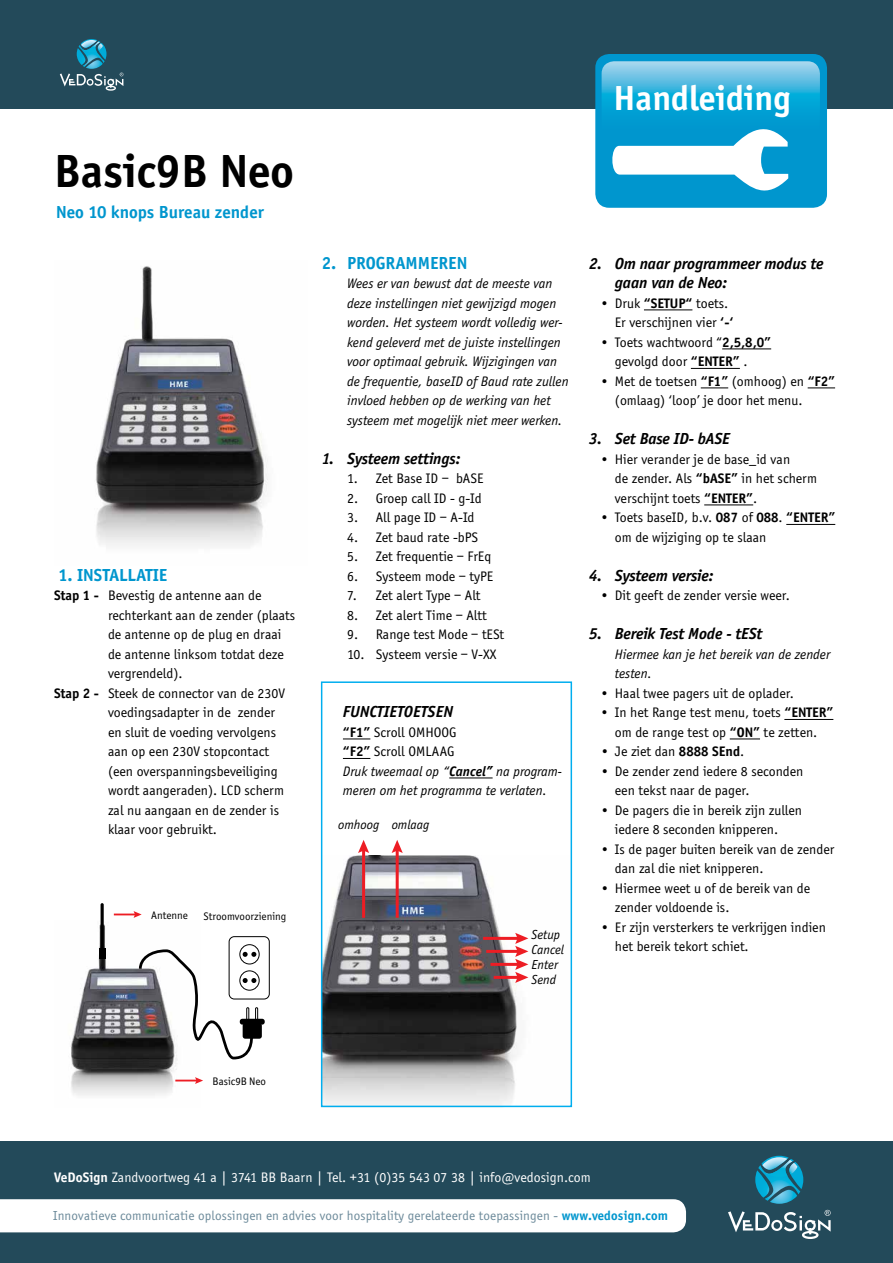
<style>
.page{position:relative;width:893px;height:1263px;background:#fff}
.page>*{position:absolute;margin:0;border:0;box-sizing:border-box;transform-origin:0 0}
.t1{font:700 48px "Officina Sans";color:#000}
.t2{font:700 36px "Officina Sans";color:#fff}
.t3{font:700 18px "Officina Sans";color:#0096ce}
.t4{font:italic 700 16.5px/19.5px "Officina Sans";letter-spacing:-.01em;color:#000}
.t5{font:14.25px/19.5px "Officina Sans";color:#000}
.t6{font:italic 14.25px/19.5px "Officina Sans";color:#000}
.t7{font:14.25px "Officina Sans";letter-spacing:.005em;color:#fff}
.t8{font:13.5px "Officina Sans";letter-spacing:.01em;color:#6c8a9a}
.t9{font:italic 13.5px/15px "Officina Sans";color:#000}
.t10{font:11.1px "Officina Sans";color:#000}
.s1{font-weight:700}
.s2{font-weight:700;font-style:normal}
.s3{font-style:normal}
.s4{font-weight:700;color:#0096ce}
</style>
<div class="page">
<img style="left:324px;top:855px;width:205px;height:249px">
<div style="left:321px;top:681px;width:251px;height:426px;border:2px solid #00aeef"></div>
<div style="left:0;top:0;width:893px;height:108px;background:#234a5a"></div>
<div style="left:0;top:1141px;width:893px;height:122px;background:#234a5a"></div>
<div style="left:0;top:1199px;width:686px;height:33px;background:#fff"></div>
<svg style="left:755px;top:1156px;width:48px;height:48px"></svg>
<svg style="left:728px;top:1210px;width:103px;height:29px"></svg>
<div style="left:595px;top:54px;width:232px;height:154px;background:#0096ce;border-radius:14px"></div>
<svg style="left:602px;top:61px;width:218px;height:130px"></svg>
<svg style="left:60px;top:39px;width:63px;height:52px"></svg>
<svg style="left:343px;top:739px;width:27px;height:1px"></svg>
<svg style="left:343px;top:758px;width:27px;height:1px"></svg>
<hr style="left:449px;top:778px;width:44px;height:1px;background:#000">
<hr style="left:644px;top:310px;width:48px;height:1px;background:#000">
<hr style="left:722px;top:349px;width:49px;height:1px;background:#000">
<hr style="left:691px;top:368px;width:49px;height:1px;background:#000">
<svg style="left:701px;top:388px;width:27px;height:1px"></svg>
<svg style="left:808px;top:388px;width:27px;height:1px"></svg>
<hr style="left:704px;top:505px;width:49px;height:1px;background:#000">
<hr style="left:786px;top:524px;width:49px;height:1px;background:#000">
<hr style="left:784px;top:719px;width:49px;height:1px;background:#000">
<hr style="left:730px;top:739px;width:30px;height:1px;background:#000">
<img style="left:96px;top:266px;width:172px;height:280px">
<img style="left:71px;top:920px;width:106px;height:176px">
<div style="left:99px;top:948px;width:6px;height:11px;background:#000"></div>
<hr style="left:101px;top:903px;width:3px;height:48px;background:#000;border-radius:2px">
<div style="left:229px;top:936px;width:41px;height:63px;border:1px solid #000;border-radius:5px"></div>
<div style="left:239px;top:944px;width:21px;height:20px;border:1px solid #000;border-radius:50%"></div>
<div style="left:239px;top:970px;width:21px;height:21px;border:1px solid #000;border-radius:50%"></div>
<div style="left:243px;top:1023px;width:19px;height:16px;background:#000;border-radius:3px"></div>
<div style="left:240px;top:1019px;width:25px;height:6px;background:#000;border-radius:3px"></div>
<svg style="left:138px;top:948px;width:120px;height:116px"></svg>
<hr style="left:114px;top:913px;width:22px;height:2px;background:#ed1d24">
<svg style="left:134px;top:911px;width:8px;height:7px"></svg>
<svg style="left:175px;top:1077px;width:28px;height:7px"></svg>
<hr style="left:494px;top:976px;width:25px;height:3px;background:#ed1d24">
<hr style="left:490px;top:963px;width:29px;height:3px;background:#ed1d24">
<hr style="left:486px;top:950px;width:33px;height:3px;background:#ed1d24">
<hr style="left:483px;top:937px;width:36px;height:3px;background:#ed1d24">
<svg style="left:515px;top:933px;width:13px;height:50px"></svg>
<hr style="left:362px;top:848px;width:3px;height:70px;background:#ed1d24">
<svg style="left:358px;top:840px;width:11px;height:13px"></svg>
<hr style="left:396px;top:848px;width:3px;height:70px;background:#ed1d24">
<svg style="left:392px;top:840px;width:11px;height:13px"></svg>
<h1 class="t1" style="left:54px;top:142px;width:241px">Basic9B Neo</h1>
<p class="t3" style="left:56px;top:201px;width:209px">Neo 10 knops Bureau zender</p>
<p class="t3" style="left:58px;top:564px;width:110px">1. INSTALLATIE</p>
<p class="t5" style="left:54px;top:586px;width:209px"><span class="s1">Stap 1 -</span> Bevestig de antenne aan de</p>
<p class="t5" style="left:108px;top:605px;width:189px">rechterkant aan de zender (plaats</p>
<p class="t5" style="left:108px;top:625px;width:175px">de antenne op de plug en draai</p>
<p class="t5" style="left:108px;top:644px;width:177px">de antenne linksom totdat deze</p>
<p class="t5" style="left:108px;top:664px;width:76px">vergrendeld).</p>
<p class="t5" style="left:54px;top:683px;width:233px"><span class="s1">Stap 2 -</span> Steek de connector van de 230V</p>
<p class="t5" style="left:108px;top:703px;width:169px">voedingsadapter in de zender</p>
<p class="t5" style="left:108px;top:722px;width:170px">en sluit de voeding vervolgens</p>
<p class="t5" style="left:108px;top:742px;width:163px">aan op een 230V stopcontact</p>
<p class="t5" style="left:108px;top:761px;width:171px">(een overspanningsbeveiliging</p>
<p class="t5" style="left:108px;top:781px;width:178px">wordt aangeraden). LCD scherm</p>
<p class="t5" style="left:108px;top:800px;width:173px">zal nu aangaan en de zender is</p>
<p class="t5" style="left:108px;top:820px;width:110px">klaar voor gebruikt.</p>
<p class="t10" style="left:151px;top:909px;width:38px">Antenne</p>
<p class="t10" style="left:203px;top:910px;width:85px">Stroomvoorziening</p>
<h2 class="t2" style="left:613px;top:76px;width:179px">Handleiding</h2>
<p class="t3" style="left:322px;top:252px;width:147px">2. PROGRAMMEREN</p>
<p class="t6" style="left:347px;top:274px;width:223px">Wees er van bewust dat de meeste van deze instellingen niet gewijzigd mogen worden. Het systeem wordt volledig wer&shy;kend geleverd met de juiste instellingen voor optimaal gebruik. Wijzigingen van de frequentie, baseID of Baud rate zullen invloed hebben op de werking van het systeem met mogelijk niet meer werken.</p>
<p class="t4" style="left:322px;top:448px;width:140px">1. Systeem settings:</p>
<p class="t5" style="left:347px;top:469px;width:138px">1. Zet Base ID – bASE</p>
<p class="t5" style="left:347px;top:488px;width:136px">2. Groep call ID - g-Id</p>
<p class="t5" style="left:347px;top:508px;width:129px">3. All page ID – A-Id</p>
<p class="t5" style="left:347px;top:527px;width:133px">4. Zet baud rate -bPS</p>
<p class="t5" style="left:347px;top:547px;width:146px">5. Zet frequentie – FrEq</p>
<p class="t5" style="left:347px;top:566px;width:148px">6. Systeem mode – tyPE</p>
<p class="t5" style="left:347px;top:586px;width:135px">7. Zet alert Type – Alt</p>
<p class="t5" style="left:347px;top:605px;width:141px">8. Zet alert Time – Altt</p>
<p class="t5" style="left:347px;top:625px;width:158px">9. Range test Mode – tESt</p>
<p class="t5" style="left:347px;top:644px;width:151px">10. Systeem versie – V-XX</p>
<p class="t4" style="left:343px;top:702px;width:112px">FUNCTIETOETSEN</p>
<p class="t6" style="left:343px;top:722px;width:221px"><span class="s2">“F1”</span> <span class="s3">Scroll OMHOOG<br></span><span class="s2">“F2”</span> <span class="s3">Scroll OMLAAG<br></span>Druk tweemaal op “<span class="s1">Cancel”</span> na program&shy;meren om het programma te verlaten.</p>
<p class="t9" style="left:338px;top:818px;width:93px">omhoog omlaag</p>
<p class="t9" style="left:531px;top:927px;width:34px">Setup<br>Cancel<br>Enter<br>Send</p>
<p class="t4" style="left:615px;top:253px;width:210px;text-indent:-25px">2. Om naar programmeer modus te gaan van de Neo:</p>
<p class="t5" style="left:615px;top:293px;width:120px;text-indent:-15px">• Druk <span class="s1">“SETUP“</span> toets.<br>Er verschijnen vier <span class="s1">‘-‘</span></p>
<p class="t5" style="left:615px;top:332px;width:158px;text-indent:-15px">• Toets wachtwoord “<span class="s1">2,5,8,0” </span>gevolgd door <span class="s1">“ENTER”</span> .</p>
<p class="t5" style="left:615px;top:371px;width:222px;text-indent:-15px">• Met de toetsen <span class="s1">“F1”</span> (omhoog) en <span class="s1">“F2” </span>(omlaag) ‘loop’ je door het menu.</p>
<p class="t4" style="left:589px;top:429px;width:142px">3. Set Base ID- bASE</p>
<p class="t5" style="left:615px;top:449px;width:204px;text-indent:-15px">• Hier verander je de base_id van<br>de zender. Als <span class="s1">“bASE”</span> in het scherm verschijnt toets <span class="s1">“ENTER”</span>.</p>
<p class="t5" style="left:615px;top:508px;width:222px;text-indent:-15px">• Toets baseID, b.v. <span class="s1">087</span> of <span class="s1">088</span>. <span class="s1">“ENTER” </span>om de wijziging op te slaan</p>
<p class="t4" style="left:589px;top:565px;width:126px">4. Systeem versie:</p>
<p class="t5" style="left:600px;top:586px;width:191px">• Dit geeft de zender versie weer.</p>
<p class="t4" style="left:589px;top:624px;width:175px">5. Bereik Test Mode - tESt</p>
<p class="t6" style="left:615px;top:644px;width:217px">Hiermee kan je het bereik van de zender testen.</p>
<p class="t5" style="left:600px;top:683px;width:195px">• Haal twee pagers uit de oplader.</p>
<p class="t5" style="left:600px;top:703px;width:235px;text-align:center">• In het Range test menu, toets <span class="s1">“ENTER” </span>om de range test op <span class="s1">“ON”</span> te zetten.</p>
<p class="t5" style="left:600px;top:742px;width:146px">• Je ziet dan <span class="s1">8888 SEnd</span>.</p>
<p class="t5" style="left:615px;top:761px;width:190px;text-indent:-15px">• De zender zend iedere 8 seconden een tekst naar de pager.</p>
<p class="t5" style="left:615px;top:800px;width:189px;text-indent:-15px">• De pagers die in bereik zijn zullen iedere 8 seconden knipperen.</p>
<p class="t5" style="left:615px;top:839px;width:221px;text-indent:-15px">• Is de pager buiten bereik van de zender dan zal die niet knipperen.</p>
<p class="t5" style="left:615px;top:878px;width:197px;text-indent:-15px">• Hiermee weet u of de bereik van de zender voldoende is.</p>
<p class="t5" style="left:615px;top:917px;width:212px;text-indent:-15px">• Er zijn versterkers te verkrijgen indien het bereik tekort schiet.</p>
<p class="t10" style="left:213px;top:1075px;width:55px">Basic9B Neo</p>
<p class="t7" style="left:54px;top:1169px;width:538px"><span class="s1">VeDoSign</span> Zandvoortweg 41 a | 3741 BB Baarn | Tel. +31 (0)35 543 07 38 | info@vedosign.com</p>
<p class="t8" style="left:53px;top:1208px;width:616px">Innovatieve communicatie oplossingen en advies voor hospitality gerelateerde toepassingen - <span class="s4">www.vedosign.com</span></p>
</div>
